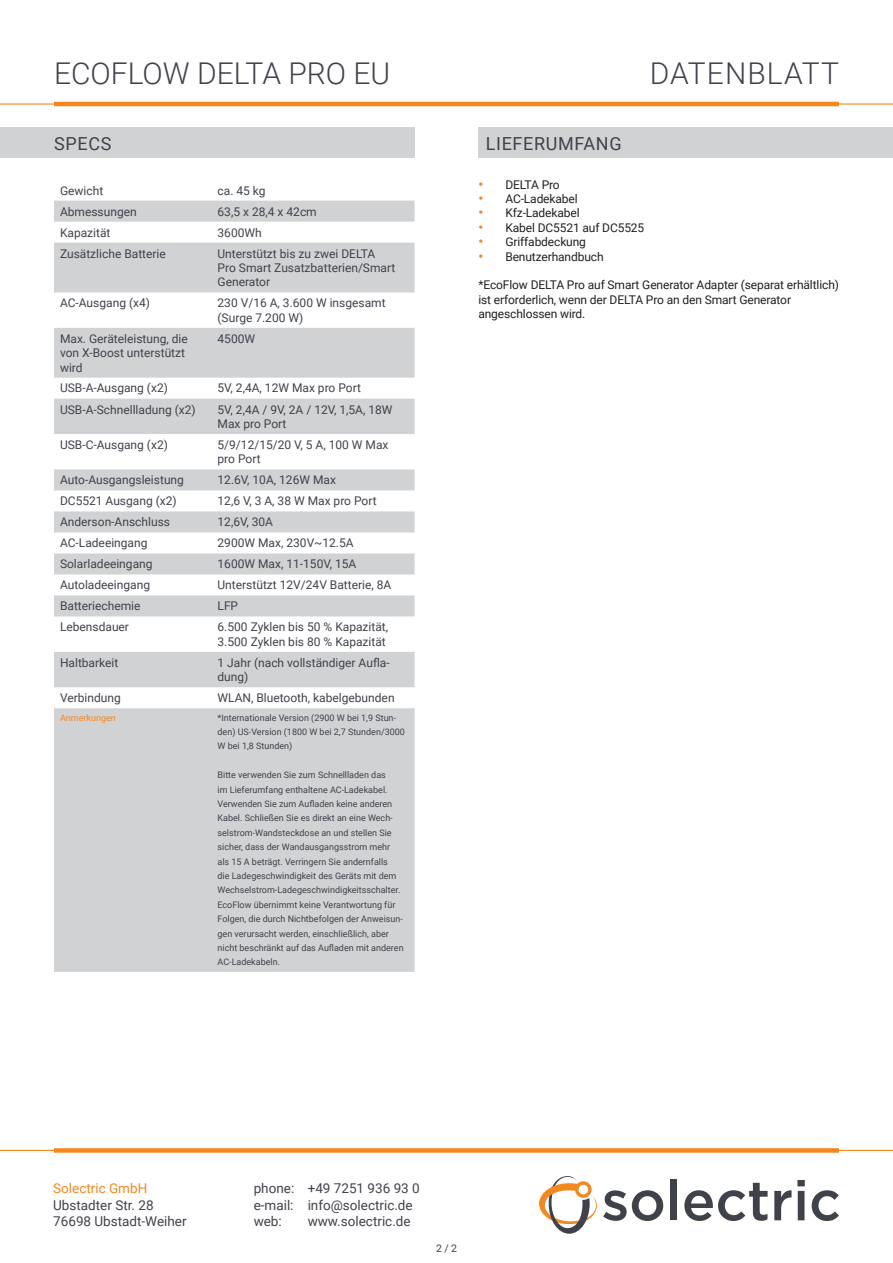
<style>
.page{position:relative;width:893px;height:1263px;background:#fff}
.page>*{position:absolute;margin:0;border:0;box-sizing:border-box;transform-origin:0 0}
.t1{font:300 30px "Roboto";color:#40424b}
.t2{font:300 30px "Roboto";letter-spacing:.035em;color:#40424b}
.t3{font:18px "Roboto";letter-spacing:.035em;color:#40424b}
.t4{font:13.5px "Roboto";color:#40424b}
.t5{font:13.5px "Roboto";color:#f5871f}
.Zelle{font:12px/14.4px "Roboto";color:#40424b}
.t6{font:12px/14.4px "Roboto";letter-spacing:-.01em;color:#231f20}
.t7{font:10.5px "Roboto";color:#40424b}
.Zelle-2{font:9px/14.4px "Roboto";color:#40424b}
.Zelle-3{font:9px "Roboto";color:#f5871f}
.s1{font-weight:700;font-size:13.5px;color:#f5871f}
</style>
<div class="page">
<hr style="left:0;top:103px;width:893px;height:2px;background:#f5871f">
<hr style="left:54px;top:102px;width:785px;height:4px;background:#f5871f">
<div style="left:478px;top:128px;width:415px;height:30px;background:#d1d2d4"></div>
<div style="left:0;top:128px;width:415px;height:30px;background:#d1d2d4"></div>
<svg style="left:54px;top:201px;width:361px;height:771px;fill:#d1d2d4"></svg>
<hr style="left:0;top:1150px;width:893px;height:1px;background:#f5871f">
<svg style="left:603px;top:1190px;width:60px;height:31px"></svg>
<div style="left:670px;top:1179px;width:7px;height:41px;background:#40424b"></div>
<svg style="left:684px;top:1183px;width:84px;height:38px"></svg>
<svg style="left:774px;top:1190px;width:17px;height:30px"></svg>
<svg style="left:797px;top:1180px;width:8px;height:40px"></svg>
<svg style="left:812px;top:1190px;width:27px;height:31px"></svg>
<svg style="left:539px;top:1176px;width:58px;height:58px"></svg>
<div style="left:54px;top:1148px;width:785px;height:5px;background:#f5871f"></div>
<h1 class="t1" style="left:54px;top:53px;width:338px">ECOFLOW DELTA PRO EU</h1>
<h1 class="t2" style="left:650px;top:53px;width:191px">DATENBLATT</h1>
<p class="t3" style="left:54px;top:131px;width:59px">SPECS</p>
<p class="t3" style="left:486px;top:131px;width:137px">LIEFERUMFANG</p>
<p class="Zelle" style="left:60px;top:183px;width:45px">Gewicht</p>
<p class="Zelle" style="left:218px;top:183px;width:50px">ca. 45 kg</p>
<p class="Zelle" style="left:60px;top:204px;width:78px">Abmessungen</p>
<p class="Zelle" style="left:218px;top:204px;width:101px">63,5 x 28,4 x 42cm</p>
<p class="Zelle" style="left:60px;top:225px;width:52px">Kapazität</p>
<p class="Zelle" style="left:218px;top:225px;width:46px">3600Wh</p>
<p class="Zelle" style="left:60px;top:246px;width:107px">Zusätzliche Batterie</p>
<p class="Zelle" style="left:218px;top:246px;width:179px">Unterstützt bis zu zwei DELTA<br>Pro Smart Zusatzbatterien/Smart<br>Generator</p>
<p class="Zelle" style="left:60px;top:295px;width:92px">AC-Ausgang (x4)</p>
<p class="Zelle" style="left:218px;top:295px;width:170px">230 V/16 A, 3.600 W insgesamt (Surge 7.200 W)</p>
<p class="Zelle" style="left:60px;top:331px;width:129px">Max. Geräteleistung, die von X-Boost unterstützt wird</p>
<p class="Zelle" style="left:218px;top:331px;width:39px">4500W</p>
<p class="Zelle" style="left:60px;top:380px;width:109px">USB-A-Ausgang (x2)</p>
<p class="Zelle" style="left:218px;top:380px;width:145px">5V, 2,4A, 12W Max pro Port</p>
<p class="Zelle" style="left:60px;top:402px;width:137px">USB-A-Schnellladung (x2)</p>
<p class="Zelle" style="left:218px;top:402px;width:177px">5V, 2,4A / 9V, 2A / 12V, 1,5A, 18W<br>Max pro Port</p>
<p class="Zelle" style="left:60px;top:437px;width:109px">USB-C-Ausgang (x2)</p>
<p class="Zelle" style="left:218px;top:437px;width:172px">5/9/12/15/20 V, 5 A, 100 W Max pro Port</p>
<p class="Zelle" style="left:60px;top:472px;width:125px">Auto-Ausgangsleistung</p>
<p class="Zelle" style="left:218px;top:472px;width:120px">12.6V, 10A, 126W Max</p>
<p class="Zelle" style="left:60px;top:493px;width:118px">DC5521 Ausgang (x2)</p>
<p class="Zelle" style="left:218px;top:493px;width:161px">12,6 V, 3 A, 38 W Max pro Port</p>
<p class="Zelle" style="left:60px;top:514px;width:112px">Anderson-Anschluss</p>
<p class="Zelle" style="left:218px;top:514px;width:57px">12,6V, 30A</p>
<p class="Zelle" style="left:60px;top:535px;width:89px">AC-Ladeeingang</p>
<p class="Zelle" style="left:218px;top:535px;width:138px">2900W Max, 230V~12.5A</p>
<p class="Zelle" style="left:60px;top:556px;width:94px">Solarladeeingang</p>
<p class="Zelle" style="left:218px;top:556px;width:140px">1600W Max, 11-150V, 15A</p>
<p class="Zelle" style="left:60px;top:577px;width:92px">Autoladeeingang</p>
<p class="Zelle" style="left:218px;top:577px;width:175px">Unterstützt 12V/24V Batterie, 8A</p>
<p class="Zelle" style="left:60px;top:598px;width:82px">Batteriechemie</p>
<p class="Zelle" style="left:218px;top:598px;width:22px">LFP</p>
<p class="Zelle" style="left:60px;top:619px;width:71px">Lebensdauer</p>
<p class="Zelle" style="left:218px;top:619px;width:172px">6.500 Zyklen bis 50 % Kapazität,<br>3.500 Zyklen bis 80 % Kapazität</p>
<p class="Zelle" style="left:60px;top:655px;width:60px">Haltbarkeit</p>
<p class="Zelle" style="left:218px;top:655px;width:174px">1 Jahr (nach vollständiger Aufla&shy;dung)</p>
<p class="Zelle" style="left:60px;top:690px;width:62px">Verbindung</p>
<p class="Zelle" style="left:218px;top:690px;width:179px">WLAN, Bluetooth, kabelgebunden</p>
<p class="Zelle-3" style="left:60px;top:711px;width:57px">Anmerkungen</p>
<p class="Zelle-2" style="left:218px;top:710px;width:189px">*Internationale Version (2900 W bei 1,9 Stun&shy;den) US-Version (1800 W bei 2,7 Stunden/3000<br>W bei 1,8 Stunden)</p>
<p class="Zelle-2" style="left:218px;top:767px;width:188px">Bitte verwenden Sie zum Schnellladen das<br>im Lieferumfang enthaltene AC-Ladekabel.<br>Verwenden Sie zum Aufladen keine anderen Kabel. Schließen Sie es direkt an eine Wech&shy;selstrom-Wandsteckdose an und stellen Sie sicher, dass der Wandausgangsstrom mehr als 15 A beträgt. Verringern Sie andernfalls<br>die Ladegeschwindigkeit des Geräts mit dem Wechselstrom-Ladegeschwindigkeitsschalter.<br>EcoFlow übernimmt keine Verantwortung für Folgen, die durch Nichtbefolgen der Anweisun&shy;gen verursacht werden, einschließlich, aber nicht beschränkt auf das Aufladen mit anderen AC-Ladekabeln.</p>
<p class="t6" style="left:478px;top:177px;width:83px"><span class="s1">•</span> DELTA Pro</p>
<p class="t6" style="left:478px;top:191px;width:101px"><span class="s1">•</span> AC-Ladekabel</p>
<p class="t6" style="left:478px;top:205px;width:103px"><span class="s1">•</span> Kfz-Ladekabel</p>
<p class="t6" style="left:478px;top:220px;width:167px"><span class="s1">•</span> Kabel DC5521 auf DC5525</p>
<p class="t6" style="left:478px;top:234px;width:109px"><span class="s1">•</span> Griffabdeckung</p>
<p class="t6" style="left:478px;top:249px;width:127px"><span class="s1">•</span> Benutzerhandbuch</p>
<p class="t6" style="left:478px;top:277px;width:362px">*EcoFlow DELTA Pro auf Smart Generator Adapter (separat erhältlich) ist erforderlich, wenn der DELTA Pro an den Smart Generator angeschlossen wird.</p>
<p class="t5" style="left:53px;top:1179px;width:96px">Solectric GmbH</p>
<p class="t4" style="left:53px;top:1196px;width:102px">Ubstadter Str. 28</p>
<p class="t4" style="left:53px;top:1212px;width:135px">76698 Ubstadt-Weiher</p>
<p class="t4" style="left:254px;top:1179px;width:168px">phone: +49 7251 936 93 0</p>
<p class="t4" style="left:254px;top:1196px;width:161px">e-mail: info@solectric.de</p>
<p class="t4" style="left:254px;top:1212px;width:30px">web:</p>
<p class="t4" style="left:308px;top:1212px;width:104px">www.solectric.de</p>
<p class="t7" style="left:436px;top:1241px;width:22px">2 / 2</p>
</div>
